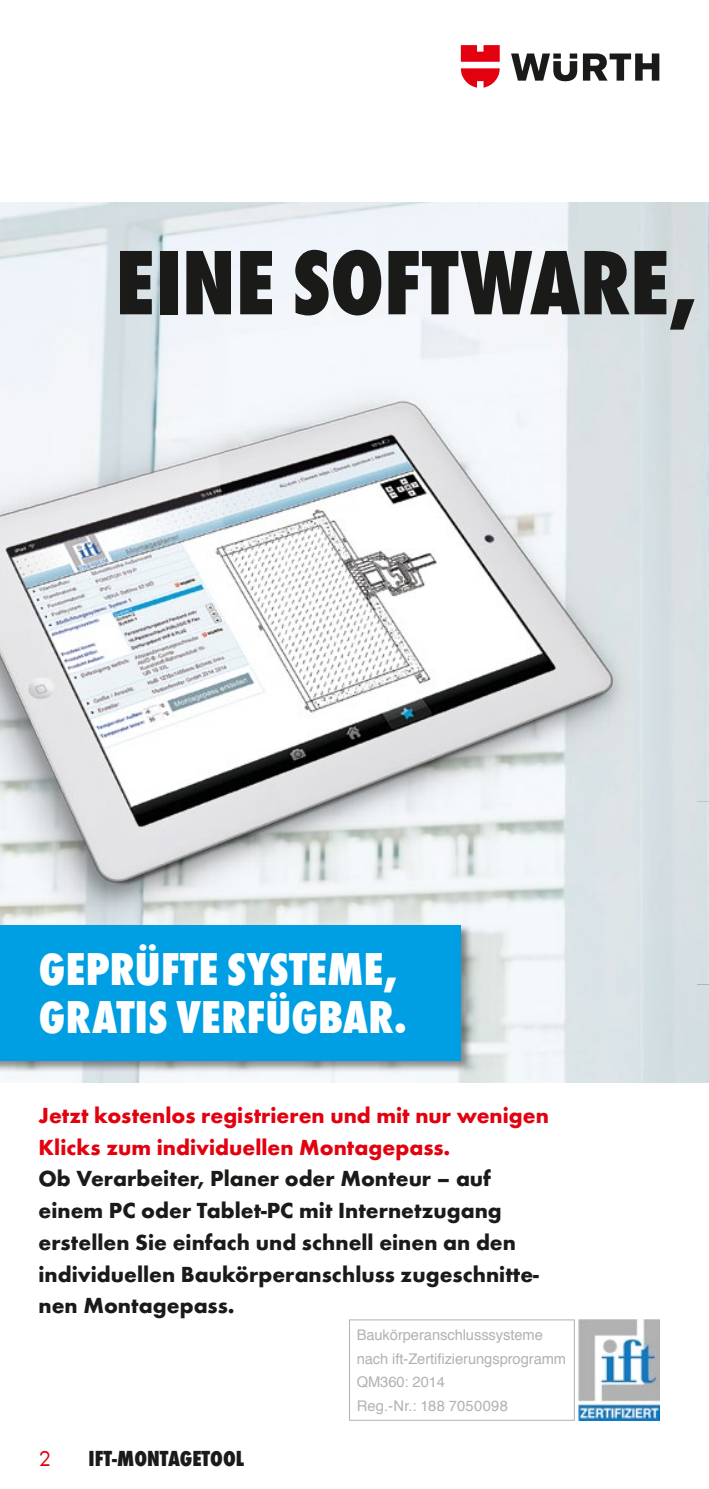
<style>
.page{position:relative;width:709px;height:1489px;background:#fff}
.page>*{position:absolute;margin:0;border:0;box-sizing:border-box;transform-origin:0 0}
.t1{font:800 condensed 95px "Wuerth";color:#1a1a18}
.t2{font:800 condensed 47.5px/47.8px "Wuerth";letter-spacing:.005em;color:#fff}
.t3{font:700 22.5px/31.8px "Wuerth";color:#1a1a18}
.t4{font:700 22.5px/31.8px "Wuerth";color:#e3000f}
.t5{font:800 condensed 22.5px "Wuerth";color:#1a1a18}
.t6{font:22.5px "Wuerth";color:#e3000f}
.t7{font:14.75px/23.5px "Helvetica";letter-spacing:-.005em;color:#b2b2b2}
</style>
<div class="page">
<svg style="left:511px;top:53px;width:148px;height:28px"></svg>
<svg style="left:461px;top:45px;width:38px;height:43px"></svg>
<img style="left:0;top:202px;width:709px;height:879px">
<img style="left:0;top:351px;width:651px;height:618px">
<div style="left:697px;top:721px;width:12px;height:276px;background:#d6e0e3"></div>
<div style="left:0;top:923px;width:472px;height:149px;background:#1a1a18;opacity:.5"></div>
<div style="left:0;top:925px;width:461px;height:135px;background:#009ee3"></div>
<div style="left:349px;top:1319px;width:225px;height:101px;background:#fff;border:1px solid #b2b2b2"></div>
<img style="left:579px;top:1319px;width:80px;height:100px">
<h1 class="t1" style="left:116px;top:216px;width:583px">EINE SOFTWARE,</h1>
<h2 class="t2" style="left:39px;top:942px;width:370px">GEPRÜFTE SYSTEME,<br>GRATIS VERFÜGBAR.</h2>
<p class="t4" style="left:38px;top:1097px;width:512px">Jetzt kostenlos registrieren und mit nur wenigen<br>Klicks zum individuellen Montagepass.</p>
<p class="t3" style="left:38px;top:1161px;width:502px">Ob Verarbeiter, Planer oder Monteur – auf einem PC oder Tablet-PC mit Internetzugang erstellen Sie einfach und schnell einen an den individuellen Baukörperanschluss zugeschnitte&shy;nen Montagepass.</p>
<p class="t6" style="left:39px;top:1442px;width:14px">2</p>
<p class="t5" style="left:89px;top:1442px;width:157px">IFT-MONTAGETOOL</p>
<p class="t7" style="left:357px;top:1323px;width:211px">Baukörperanschlusssysteme nach ift-Zertifizierungsprogramm<br>QM360: 2014<br>Reg.-Nr.: 188 7050098</p>
</div>
